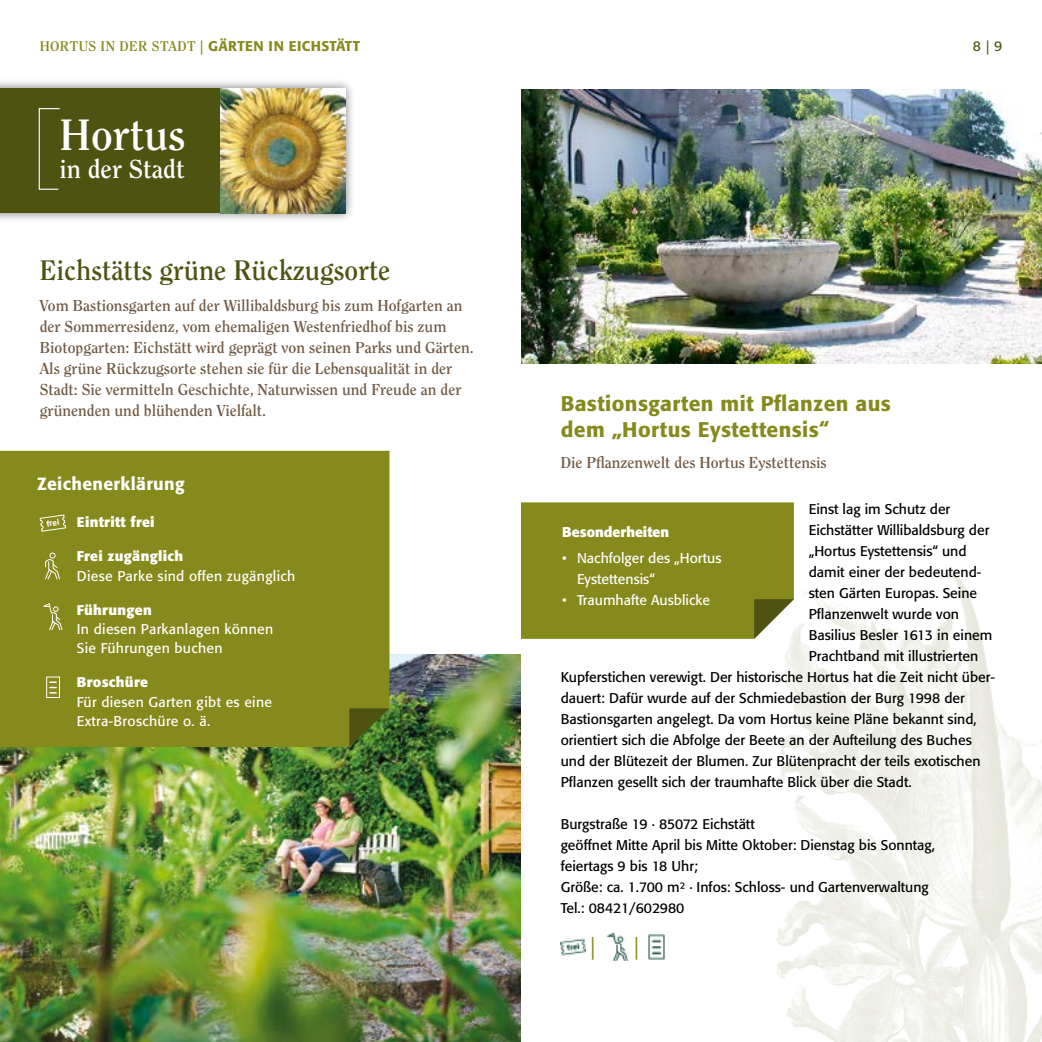
<style>
.page{position:relative;width:1042px;height:1042px;background:#fff}
.page>*{position:absolute;margin:0;border:0;box-sizing:border-box;transform-origin:0 0}
.t1{font:700 43.57px "Clearface";color:#fff}
.t2{font:700 28px "Clearface";color:#4e5312}
.t3{font:700 25.9px "Clearface";color:#fff}
.t4{font:22.75px "Formata";color:#86891b;scale:.8 1}
.t5{font:500 21px/26.2px "Formata";letter-spacing:.02em;color:#86891b}
.t6{font:500 17.5px "Formata";letter-spacing:.02em;color:#fff}
.t7{font:700 15.75px/21px "Clearface";color:#715a44}
.t8{font:14px/21px "Formata";color:#000}
.t9{font:14px/19.2px "Formata";letter-spacing:.02em;color:#fff}
.t10{font:14px/21px "Formata";color:#fff}
.t11{font:700 14px "Formata";letter-spacing:.02em;color:#fff}
.t12{font:500 14px "Formata";letter-spacing:.03em;color:#86891b}
.t13{font:700 14px "Formata";color:#fff}
.t14{font:14px "Formata";color:#4e5312}
.t15{font:700 7.88px "Neo Sans Std";color:#fff}
.s1{font-family:"Clearface";font-weight:700}
.s2{font-weight:400}
</style>
<div class="page">
<img style="left:777px;top:574px;width:265px;height:468px">
<div style="left:0;top:78px;width:355px;height:144px;background:#000;opacity:.5"></div>
<div style="left:0;top:88px;width:345px;height:125px;background:#4e5312"></div>
<img style="left:220px;top:88px;width:125px;height:125px">
<svg style="left:38px;top:108px;width:22px;height:82px"></svg>
<img style="left:561px;top:938px;width:24px;height:18px">
<img style="left:606px;top:933px;width:21px;height:27px">
<img style="left:648px;top:934px;width:17px;height:26px">
<img style="left:0;top:655px;width:521px;height:387px">
<img style="left:521px;top:89px;width:521px;height:274px">
<div style="left:521px;top:502px;width:273px;height:137px;background:#86891b"></div>
<div style="left:0;top:451px;width:389px;height:296px;background:#86891b"></div>
<svg style="left:349px;top:708px;width:40px;height:39px;background:#4c6720"></svg>
<div style="left:46px;top:676px;width:14px;height:22px;border:1px solid #fff"></div>
<svg style="left:50px;top:681px;width:6px;height:12px"></svg>
<svg style="left:39px;top:514px;width:28px;height:18px"></svg>
<svg style="left:44px;top:552px;width:17px;height:28px"></svg>
<svg style="left:41px;top:602px;width:22px;height:29px"></svg>
<p class="t12" style="left:40px;top:37px;width:322px"><span class="s1">HORTUS IN DER STADT</span> <span class="s2">|</span> GÄRTEN IN EICHSTÄTT</p>
<h1 class="t1" style="left:60px;top:109px;width:127px">Hortus</h1>
<h3 class="t3" style="left:60px;top:154px;width:127px">in der Stadt</h3>
<h2 class="t2" style="left:40px;top:253px;width:352px">Eichstätts grüne Rückzugsorte</h2>
<p class="t7" style="left:40px;top:295px;width:435px">Vom Bastionsgarten auf der Willibaldsburg bis zum Hofgarten an der Sommerresidenz, vom ehemaligen Westenfriedhof bis zum Biotopgarten: Eichstätt wird geprägt von seinen Parks und Gärten.<br>Als grüne Rückzugsorte stehen sie für die Lebensqualität in der Stadt: Sie vermitteln Geschichte, Naturwissen und Freude an der grünenden und blühenden Vielfalt.</p>
<p class="t6" style="left:37px;top:473px;width:149px">Zeichenerklärung</p>
<p class="t11" style="left:77px;top:513px;width:79px">Eintritt frei</p>
<p class="t11" style="left:77px;top:548px;width:108px">Frei zugänglich</p>
<p class="t9" style="left:77px;top:566px;width:220px">Diese Parke sind offen zugänglich</p>
<p class="t11" style="left:77px;top:601px;width:76px">Führungen</p>
<p class="t9" style="left:77px;top:619px;width:198px">In diesen Parkanlagen können<br>Sie Führungen buchen</p>
<p class="t11" style="left:77px;top:674px;width:73px">Broschüre</p>
<p class="t9" style="left:77px;top:692px;width:197px">Für diesen Garten gibt es eine<br>Extra-Broschüre o. ä.</p>
<p class="t15" style="left:46px;top:519px;width:15px;rotate:-8deg">frei</p>
<p class="t14" style="left:973px;top:37px;width:31px">8 | 9</p>
<h3 class="t5" style="left:561px;top:390px;width:332px">Bastionsgarten mit Pflanzen aus dem „Hortus Eystettensis“</h3>
<p class="t7" style="left:561px;top:452px;width:267px">Die Pflanzenwelt des Hortus Eystettensis</p>
<p class="t8" style="left:809px;top:499px;width:143px">Einst lag im Schutz der</p>
<p class="t8" style="left:809px;top:520px;width:182px">Eichstätter Willibaldsburg der</p>
<p class="t8" style="left:809px;top:541px;width:159px">„Hortus Eystettensis“ und</p>
<p class="t8" style="left:809px;top:562px;width:173px">damit einer der bedeutend-</p>
<p class="t8" style="left:809px;top:583px;width:170px">sten Gärten Europas. Seine</p>
<p class="t8" style="left:809px;top:604px;width:152px">Pflanzenwelt wurde von</p>
<p class="t8" style="left:809px;top:625px;width:185px">Basilius Besler 1613 in einem</p>
<p class="t8" style="left:809px;top:646px;width:171px">Prachtband mit illustrierten</p>
<p class="t8" style="left:561px;top:667px;width:436px">Kupferstichen verewigt. Der historische Hortus hat die Zeit nicht über-</p>
<p class="t8" style="left:561px;top:688px;width:405px">dauert: Dafür wurde auf der Schmiedebastion der Burg 1998 der</p>
<p class="t8" style="left:561px;top:709px;width:417px">Bastionsgarten angelegt. Da vom Hortus keine Pläne bekannt sind,</p>
<p class="t8" style="left:561px;top:730px;width:412px">orientiert sich die Abfolge der Beete an der Aufteilung des Buches</p>
<p class="t8" style="left:561px;top:751px;width:421px">und der Blütezeit der Blumen. Zur Blütenpracht der teils exotischen</p>
<p class="t8" style="left:561px;top:772px;width:352px">Pflanzen gesellt sich der traumhafte Blick über die Stadt.</p>
<p class="t8" style="left:561px;top:814px;width:376px">Burgstraße 19 · 85072 Eichstätt<br>geöffnet Mitte April bis Mitte Oktober: Dienstag bis Sonntag, feiertags 9 bis 18 Uhr;<br>Größe: ca. 1.700 m² · Infos: Schloss- und Gartenverwaltung Tel.: 08421/602980</p>
<h3 class="t4" style="left:591px;top:931px;width:7px">|</h3>
<h3 class="t4" style="left:634px;top:931px;width:7px">|</h3>
<p class="t13" style="left:562px;top:523px;width:109px">Besonderheiten</p>
<p class="t10" style="left:577px;top:547px;width:146px;text-indent:-15px">• Nachfolger des „Hortus<br>Eystettensis“</p>
<p class="t10" style="left:562px;top:589px;width:149px">• Traumhafte Ausblicke</p>
</div>
